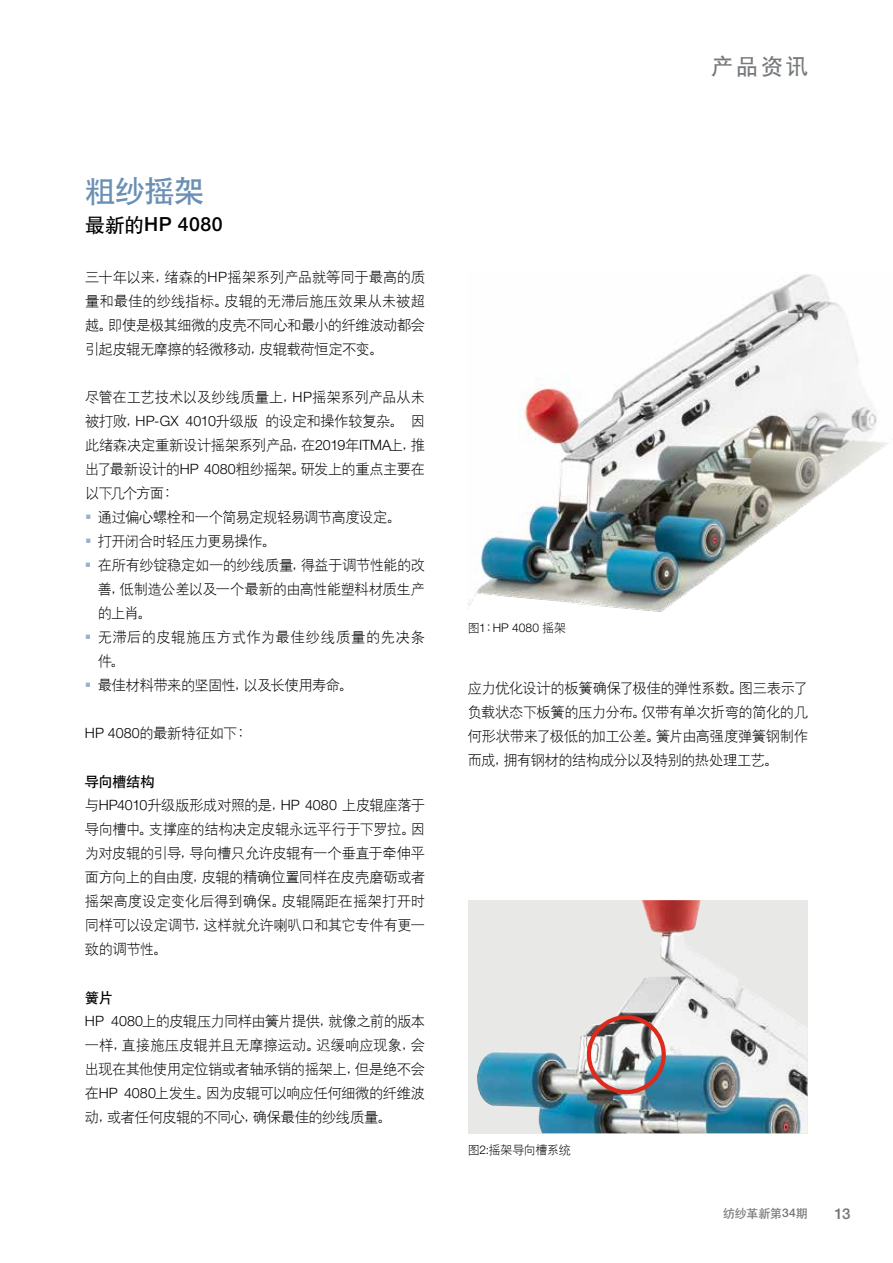
<style>
.page{position:relative;width:893px;height:1263px;background:#fff}
.page>*{position:absolute;margin:0;border:0;box-sizing:border-box;transform-origin:0 0}
.t1{font:30px "H Yb 1 gj";color:#6a8fb4}
.t2{font:22.5px "H Yb 1 gj";color:#777a7c}
.t3{font:500 19.5px "Helvetica Neue LTW1 G";letter-spacing:.025em;color:#000}
.t4{font:500 15px "Helvetica Neue LTW1 G";color:#757574}
.t5{font:14.25px/24px "Hanyi Xi Deng Xian";letter-spacing:-.025em;color:#000;text-align:justify}
.t6{font:14.25px "Hanyi Xi Deng Xian";letter-spacing:-.005em;color:#000}
.t7{font:14.25px "Hanyi Xi Deng Xian";letter-spacing:.04em;color:#000}
.t8{font:14.25px "H Yb 1 gj";letter-spacing:-.03em;color:#000}
.t9{font:300 12px "Helvetica Neue LTW1 G";letter-spacing:.01em;color:#000}
.t10{font:12px "Hanyi Xi Deng Xian";letter-spacing:-.025em;color:#000}
.t11{font:12px "H Yb 1 gj";letter-spacing:-.015em;color:#757574}
.s1{font-family:"H Yb 1 gj";font-weight:400}
.s2{font-family:"Helvetica Neue LTW1 G";font-weight:300}
.s3{font-family:"Hanyi Xi Deng Xian";font-weight:400}
.s4{font-family:"Helvetica Neue LTW1 G";font-weight:500}
</style>
<div class="page">
<div style="left:468px;top:900px;width:339px;height:233px;background:#e8e8e6"></div>
<img style="left:477px;top:900px;width:330px;height:233px">
<div style="left:587px;top:1015px;width:79px;height:79px;border:4px solid #dd2a1c;border-radius:50%"></div>
<img style="left:468px;top:274px;width:425px;height:338px">
<h1 class="t1" style="left:85px;top:176px;width:121px">粗纱摇架</h1>
<h3 class="t3" style="left:85px;top:212px;width:139px"><span class="s1">最新的</span>HP 4080</h3>
<p class="t5" style="left:85px;top:266px;width:342px">三十年以来，绪森的<span class="s2">HP</span>摇架系列产品就等同于最高的质量和最佳的纱线指标。皮辊的无滞后施压效果从未被超越。即使是极其细微的皮壳不同心和最小的纤维波动都会引起皮辊无摩擦的轻微移动，皮辊载荷恒定不变。</p>
<p class="t6" style="left:85px;top:389px;width:342px">尽管在工艺技术以及纱线质量上，<span class="s2">HP</span>摇架系列产品从未</p>
<p class="t5" style="left:85px;top:410px;width:342px">被打败，<span class="s2">HP-GX 4010</span>升级版的设定和操作较复杂。因</p>
<p class="t5" style="left:85px;top:434px;width:342px">此绪森决定重新设计摇架系列产品，在<span class="s2">2019</span>年<span class="s2">ITMA</span>上，推</p>
<p class="t5" style="left:85px;top:458px;width:342px">出了最新设计的<span class="s2">HP 4080</span>粗纱摇架。研发上的重点主要在</p>
<p class="t5" style="left:85px;top:482px;width:91px">以下几个方面：</p>
<p class="t5" style="left:98px;top:506px;width:305px">通过偏心螺栓和一个简易定规轻易调节高度设定。</p>
<p class="t5" style="left:98px;top:530px;width:180px">打开闭合时轻压力更易操作。</p>
<p class="t5" style="left:98px;top:554px;width:329px">在所有纱锭稳定如一的纱线质量，得益于调节性能的改</p>
<p class="t5" style="left:98px;top:578px;width:329px">善，低制造公差以及一个最新的由高性能塑料材质生产</p>
<p class="t5" style="left:98px;top:602px;width:56px">的上肖。</p>
<p class="t7" style="left:98px;top:629px;width:329px">无滞后的皮辊施压方式作为最佳纱线质量的先决条</p>
<p class="t5" style="left:98px;top:650px;width:29px">件。</p>
<p class="t5" style="left:98px;top:674px;width:257px">最佳材料带来的坚固性，以及长使用寿命。</p>
<p class="t5" style="left:85px;top:722px;width:165px"><span class="s2">HP 4080</span>的最新特征如下：</p>
<p class="t8" style="left:85px;top:775px;width:71px">导向槽结构</p>
<p class="t5" style="left:85px;top:794px;width:342px">与<span class="s2">HP4010</span>升级版形成对照的是，<span class="s2">HP 4080</span> 上皮辊座落于导向槽中。支撑座的结构决定皮辊永远平行于下罗拉。因为对皮辊的引导，导向槽只允许皮辊有一个垂直于牵伸平面方向上的自由度，皮辊的精确位置同样在皮壳磨砺或者摇架高度设定变化后得到确保。皮辊隔距在摇架打开时同样可以设定调节，这样就允许喇叭口和其它专件有更一致的调节性。</p>
<p class="t8" style="left:85px;top:991px;width:29px">簧片</p>
<p class="t5" style="left:85px;top:1010px;width:342px"><span class="s2">HP 4080</span>上的皮辊压力同样由簧片提供，就像之前的版本一样，直接施压皮辊并且无摩擦运动。迟缓响应现象，会出现在其他使用定位销或者轴承销的摇架上，但是绝不会在<span class="s2">HP 4080</span>上发生。因为皮辊可以响应任何细微的纤维波动，或者任何皮辊的不同心，确保最佳的纱线质量。</p>
<h2 class="t2" style="left:711px;top:55px;width:98px">产品资讯</h2>
<p class="t9" style="left:468px;top:621px;width:100px"><span class="s3">图</span>1<span class="s3">：</span>HP 4080 <span class="s3">摇架</span></p>
<p class="t5" style="left:468px;top:676px;width:342px">应力优化设计的板簧确保了极佳的弹性系数。图三表示了负载状态下板簧的压力分布。仅带有单次折弯的简化的几何形状带来了极低的加工公差。簧片由高强度弹簧钢制作而成，拥有钢材的结构成分以及特别的热处理工艺。</p>
<p class="t10" style="left:468px;top:1143px;width:105px">图<span class="s2">2:</span>摇架导向槽系统</p>
<p class="t11" style="left:723px;top:1207px;width:86px">纺纱革新第<span class="s4">34</span>期</p>
<p class="t4" style="left:835px;top:1204px;width:17px">13</p>
</div>
